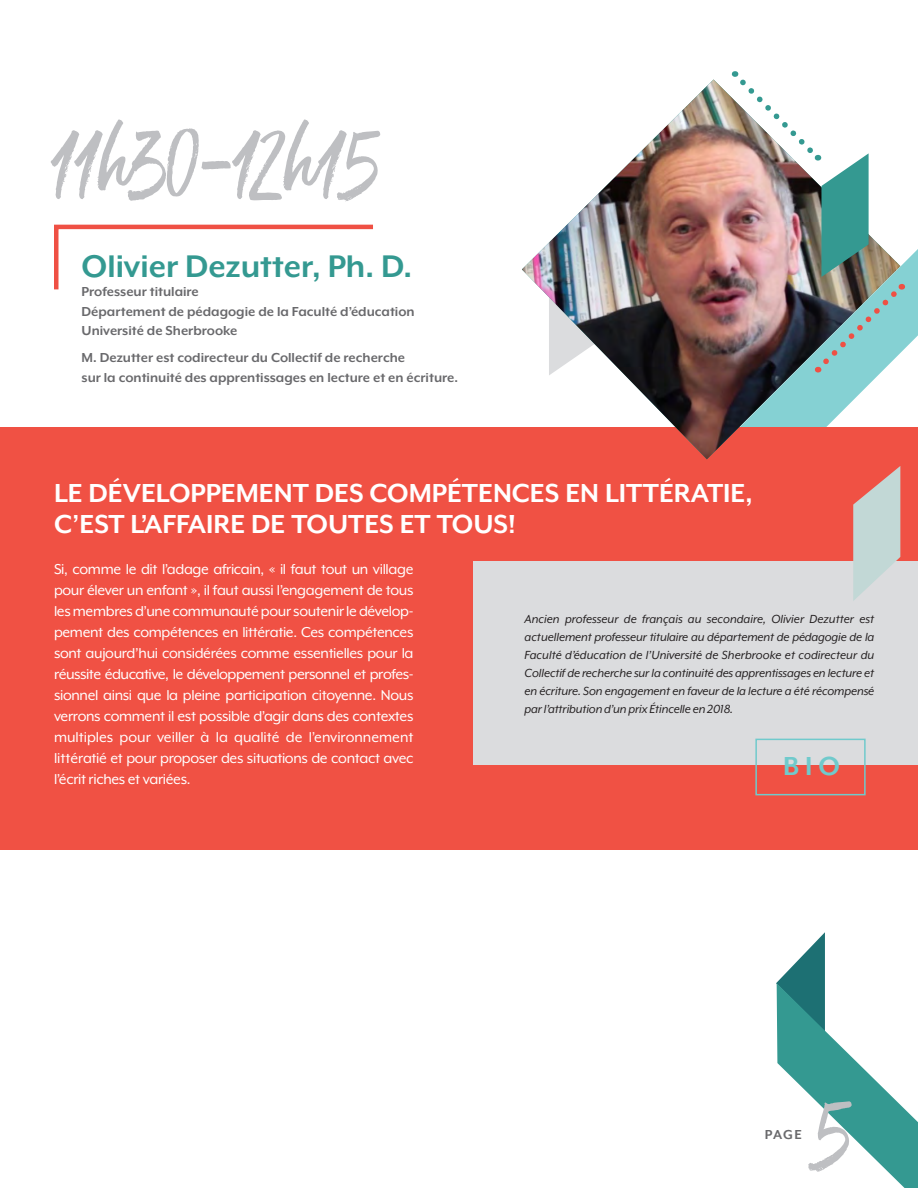
<style>
.page{position:relative;width:918px;height:1188px;background:#fff}
.page>*{position:absolute;margin:0;border:0;box-sizing:border-box;transform-origin:0 0}
.t1{font:90px "Moonstone";color:#bebfc2}
.t2{font:700 36px "Mr Eaves XL Mod OT";color:#349991}
.t3{font:700 30px/31.5px "Mr Eaves XL Mod OT";color:#fff}
.t4{font:700 30px "Mr Eaves XL Mod OT";color:#70cacc}
.t5{font:16.5px/21px "Mr Eaves XL Mod OT";letter-spacing:-.02em;color:#fff;text-align:justify}
.t6{font:700 15px/19.5px "Mr Eaves XL Mod OT";color:#69696c}
.t7{font:italic 13.5px/18px "Mr Eaves XL Mod OT";letter-spacing:-.01em;color:#231f20;text-align:justify}
</style>
<div class="page">
<div style="left:0;top:427px;width:918px;height:422px;background:#f05144"></div>
<img style="left:522px;top:79px;width:211px;height:380px">
<svg style="left:54px;top:224px;width:319px;height:66px"></svg>
<img style="left:733px;top:71px;width:185px;height:363px">
<div style="left:473px;top:561px;width:445px;height:204px;background:#dbdcde"></div>
<svg style="left:776px;top:932px;width:142px;height:256px"></svg>
<div style="left:755px;top:739px;width:111px;height:56px;border:2px solid #70cacc"></div>
<svg style="left:853px;top:466px;width:47px;height:135px"></svg>
<p class="t1" style="left:54px;top:104px;width:329px">11h30-12h15</p>
<p class="t2" style="left:82px;top:248px;width:332px">Olivier Dezutter, Ph. D.</p>
<p class="t6" style="left:82px;top:282px;width:119px">Professeur titulaire</p>
<p class="t6" style="left:82px;top:301px;width:335px">Département de pédagogie de la Faculté d’éducation</p>
<p class="t6" style="left:82px;top:321px;width:157px">Université de Sherbrooke</p>
<p class="t6" style="left:82px;top:348px;width:378px">M. Dezutter est codirecteur du Collectif de recherche<br>sur la continuité des apprentissages en lecture et en écriture.</p>
<p class="t3" style="left:54px;top:477px;width:700px">LE DÉVELOPPEMENT DES COMPÉTENCES EN LITTÉRATIE,<br>C’EST L’AFFAIRE DE TOUTES ET TOUS!</p>
<p class="t5" style="left:54px;top:559px;width:361px">Si, comme le dit l’adage africain, « il faut tout un village pour élever un enfant », il faut aussi l’engagement de tous les membres d’une communauté pour soutenir le dévelop&shy;pement des compétences en littératie. Ces compétences sont aujourd’hui considérées comme essentielles pour la réussite éducative, le développement personnel et profes&shy;sionnel ainsi que la pleine participation citoyenne. Nous verrons comment il est possible d’agir dans des contextes multiples pour veiller à la qualité de l’environnement littératié et pour proposer des situations de contact avec l’écrit riches et variées.</p>
<p class="t7" style="left:525px;top:610px;width:351px">Ancien professeur de français au secondaire, Olivier Dezutter est actuellement professeur titulaire au département de pédagogie de la Faculté d’éducation de l’Université de Sherbrooke et codirecteur du Collectif de recherche sur la continuité des apprentissages en lecture et en écriture. Son engagement en faveur de la lecture a été récompensé par l’attribution d’un prix Étincelle en 2018.</p>
<p class="t4" style="left:783px;top:751px;width:58px">BIO</p>
<p class="t1" style="left:816px;top:1075px;width:38px">5</p>
<p class="t6" style="left:765px;top:1125px;width:39px">PAGE</p>
</div>
